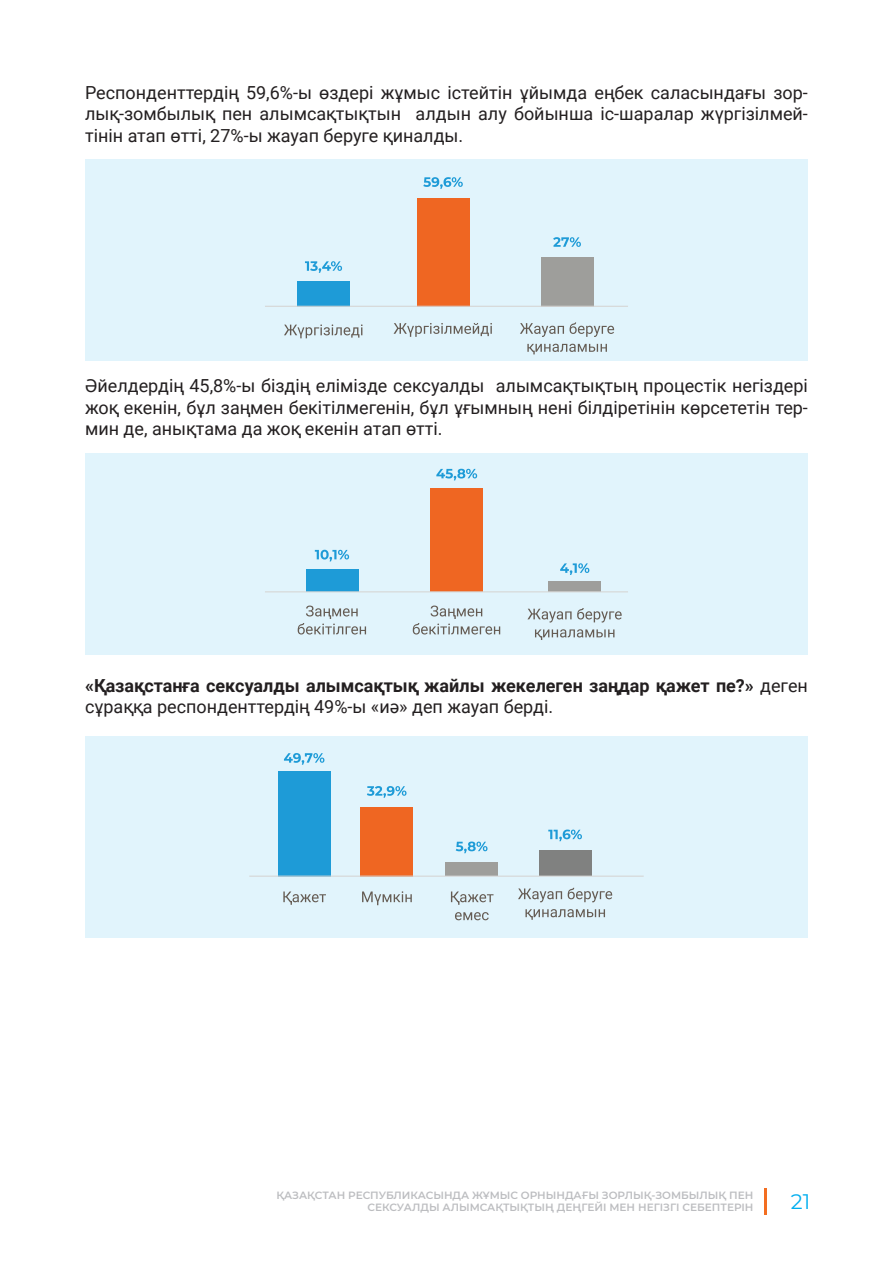
<style>
.page{position:relative;width:893px;height:1263px;background:#fff}
.page>*{position:absolute;margin:0;border:0;box-sizing:border-box;transform-origin:0 0}
.t1{font:21px "Montserrat";color:#00aeef}
.t2{font:18px/21.6px "Roboto";color:#231f20;text-align:justify}
.t3{font:700 18px/21.6px "Roboto";color:#231f20}
.t4{font:600 10.5px/12.6px "Montserrat";color:#bcbdc0;text-align:right}
.s1{font-weight:400}
</style>
<div class="page">
<hr style="left:765px;top:1188px;width:2px;height:27px;background:#f36e21">
<div style="left:85px;top:159px;width:723px;height:202px;background:#e1f4fc"></div>
<div style="left:85px;top:453px;width:723px;height:202px;background:#e1f4fc"></div>
<div style="left:85px;top:736px;width:723px;height:202px;background:#e1f4fc"></div>
<svg style="left:284px;top:753px;width:40px;height:12px"></svg>
<svg style="left:283px;top:891px;width:43px;height:14px"></svg>
<svg style="left:451px;top:891px;width:42px;height:14px"></svg>
<svg style="left:455px;top:912px;width:34px;height:8px"></svg>
<svg style="left:362px;top:891px;width:50px;height:14px"></svg>
<svg style="left:518px;top:888px;width:44px;height:14px"></svg>
<svg style="left:568px;top:888px;width:44px;height:14px"></svg>
<svg style="left:525px;top:909px;width:80px;height:11px"></svg>
<svg style="left:367px;top:786px;width:39px;height:12px"></svg>
<svg style="left:456px;top:841px;width:31px;height:12px"></svg>
<svg style="left:548px;top:829px;width:34px;height:12px"></svg>
<div style="left:278px;top:771px;width:52px;height:105px;background:#1e9bd7"></div>
<div style="left:361px;top:807px;width:52px;height:69px;background:#ef6622"></div>
<div style="left:539px;top:851px;width:52px;height:25px;background:#808180"></div>
<div style="left:445px;top:863px;width:53px;height:13px;background:#9e9e9b"></div>
<hr style="left:249px;top:875px;width:395px;height:2px;background:#d6d6d5">
<svg style="left:315px;top:550px;width:34px;height:11px"></svg>
<svg style="left:298px;top:605px;width:68px;height:29px"></svg>
<svg style="left:413px;top:605px;width:87px;height:29px"></svg>
<svg style="left:527px;top:608px;width:95px;height:14px"></svg>
<svg style="left:535px;top:629px;width:79px;height:11px"></svg>
<svg style="left:436px;top:469px;width:41px;height:11px"></svg>
<svg style="left:560px;top:563px;width:29px;height:12px"></svg>
<div style="left:306px;top:569px;width:52px;height:23px;background:#1e9bd7"></div>
<div style="left:430px;top:488px;width:53px;height:104px;background:#ef6622"></div>
<div style="left:548px;top:581px;width:53px;height:11px;background:#9e9e9b"></div>
<hr style="left:265px;top:591px;width:363px;height:1px;background:#d6d6d5">
<div style="left:417px;top:198px;width:52px;height:108px;background:#ef6622"></div>
<svg style="left:305px;top:261px;width:37px;height:12px"></svg>
<svg style="left:284px;top:324px;width:79px;height:14px"></svg>
<svg style="left:394px;top:323px;width:98px;height:14px"></svg>
<svg style="left:520px;top:323px;width:44px;height:14px"></svg>
<svg style="left:570px;top:322px;width:44px;height:15px"></svg>
<svg style="left:527px;top:344px;width:80px;height:10px"></svg>
<svg style="left:423px;top:177px;width:40px;height:12px"></svg>
<svg style="left:553px;top:237px;width:28px;height:10px"></svg>
<div style="left:297px;top:281px;width:53px;height:25px;background:#1e9bd7"></div>
<div style="left:541px;top:257px;width:52px;height:49px;background:#9e9e9b"></div>
<hr style="left:265px;top:306px;width:363px;height:1px;background:#d6d6d5">
<p class="t2" style="left:85px;top:81px;width:724px">Респонденттердің 59,6%-ы өздері жұмыс істейтін ұйымда еңбек саласындағы зор&shy;лық-зомбылық пен алымсақтықтын алдын алу бойынша іс-шаралар жүргізілмей&shy;тінін атап өтті, 27%-ы жауап беруге қиналды.</p>
<p class="t2" style="left:85px;top:374px;width:724px">Әйелдердің 45,8%-ы біздің елімізде сексуалды алымсақтықтың процестік негіздері жоқ екенін, бұл заңмен бекітілмегенін, бұл ұғымның нені білдіретінін көрсететін тер&shy;мин де, анықтама да жоқ екенін атап өтті.</p>
<p class="t3" style="left:85px;top:674px;width:724px">«Қазақстанға сексуалды алымсақтық жайлы жекелеген заңдар қажет пе?» <span class="s1">деген сұраққа респонденттердің 49%-ы «иә» деп жауап берді.</span></p>
<p class="t4" style="left:276px;top:1188px;width:479px">ҚАЗАҚСТАН РЕСПУБЛИКАСЫНДА ЖҰМЫС ОРНЫНДАҒЫ ЗОРЛЫҚ-ЗОМБЫЛЫҚ ПЕН<br>СЕКСУАЛДЫ АЛЫМСАҚТЫҚТЫҢ ДЕҢГЕЙІ МЕН НЕГІЗГІ СЕБЕПТЕРІН</p>
<p class="t1" style="left:791px;top:1187px;width:21px">21</p>
</div>
